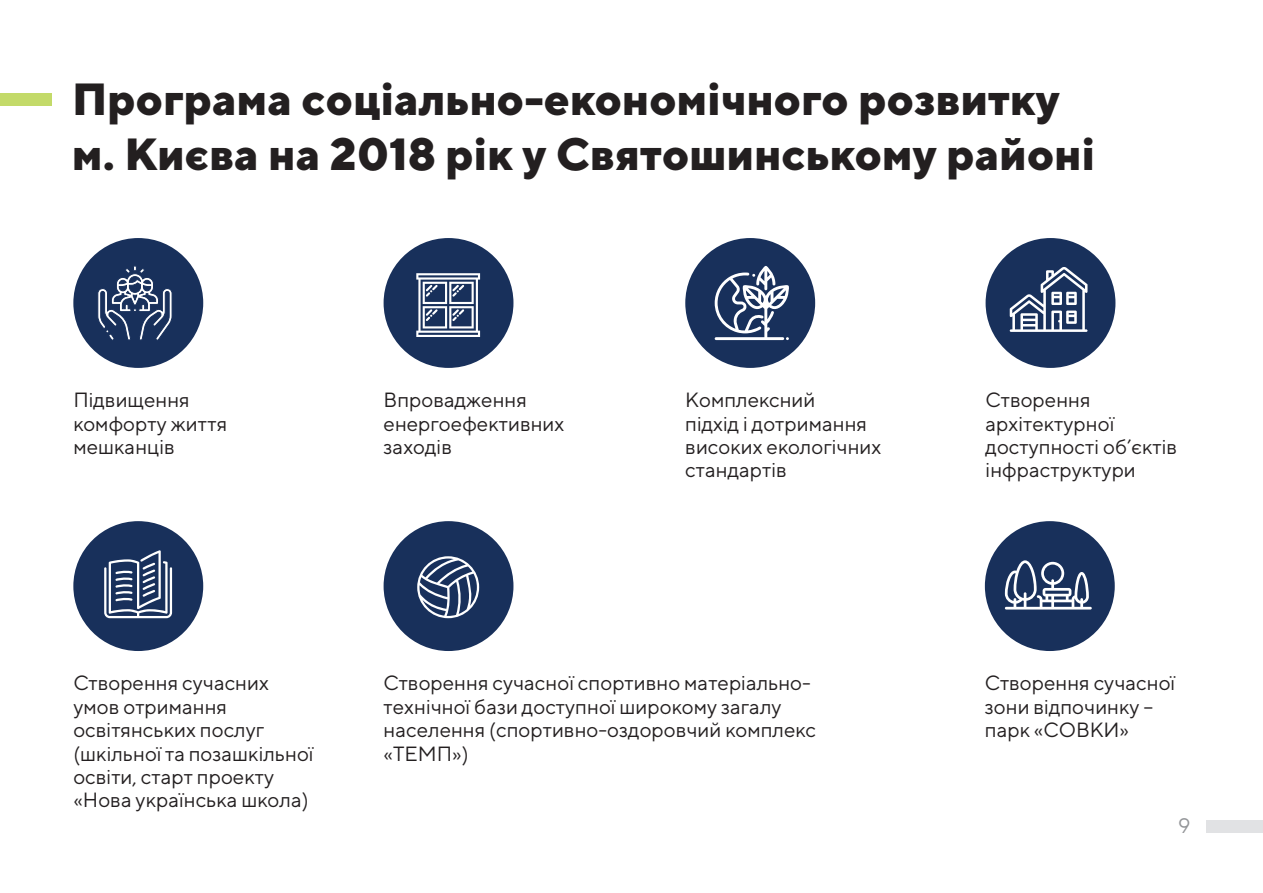
<style>
.page{position:relative;width:1263px;height:893px;background:#fff}
.page>*{position:absolute;margin:0;border:0;box-sizing:border-box;transform-origin:0 0}
.t1{font:800 45px/54px "TT Norms";color:#231f20}
.t2{font:21px "TT Norms";color:#939598}
.t3{font:20.55px/23.4px "TT Norms";color:#231f20}
</style>
<div class="page">
<div style="left:1206px;top:820px;width:57px;height:12px;background:#e1e2e4"></div>
<div style="left:0;top:94px;width:52px;height:12px;background:#c3da69"></div>
<div style="left:73px;top:238px;width:130px;height:130px;background:#18305b;border-radius:50%"></div>
<div style="left:73px;top:521px;width:130px;height:130px;background:#18305b;border-radius:50%"></div>
<div style="left:384px;top:238px;width:129px;height:130px;background:#18305b;border-radius:50%"></div>
<div style="left:384px;top:521px;width:129px;height:130px;background:#18305b;border-radius:50%"></div>
<div style="left:685px;top:238px;width:130px;height:130px;background:#18305b;border-radius:50%"></div>
<div style="left:985px;top:521px;width:130px;height:130px;background:#18305b;border-radius:50%"></div>
<div style="left:985px;top:238px;width:130px;height:130px;background:#18305b;border-radius:50%"></div>
<svg style="left:104px;top:550px;width:68px;height:68px"></svg>
<svg style="left:416px;top:273px;width:64px;height:64px"></svg>
<svg style="left:1005px;top:560px;width:87px;height:49px"></svg>
<svg style="left:417px;top:556px;width:62px;height:62px"></svg>
<svg style="left:715px;top:266px;width:74px;height:74px"></svg>
<svg style="left:1010px;top:267px;width:77px;height:65px"></svg>
<svg style="left:97px;top:266px;width:75px;height:74px"></svg>
<p class="t1" style="left:72px;top:72px;width:1024px">Програма соціально-економічного розвитку м. Києва на 2018 рік у Святошинському районі</p>
<p class="t3" style="left:73px;top:388px;width:156px">Підвищення комфорту життя мешканців</p>
<p class="t3" style="left:384px;top:388px;width:182px">Впровадження енергоефективних заходів</p>
<p class="t3" style="left:685px;top:388px;width:198px">Комплексний<br>підхід і дотримання високих екологічних стандартів</p>
<p class="t3" style="left:73px;top:671px;width:242px">Створення сучасних умов отримання освітянських послуг (шкільної та позашкільної освіти, старт проекту «Нова українська школа)</p>
<p class="t3" style="left:384px;top:671px;width:434px">Створення сучасної спортивно матеріально&shy;технічної бази доступної широкому загалу населення (спортивно-оздоровчий комплекс «ТЕМП»)</p>
<p class="t3" style="left:985px;top:388px;width:193px">Створення архітектурної доступності об’єктів інфраструктури</p>
<p class="t3" style="left:985px;top:671px;width:192px">Створення сучасної зони відпочинку – парк «СОВКИ»</p>
<p class="t2" style="left:1178px;top:813px;width:14px">9</p>
</div>
